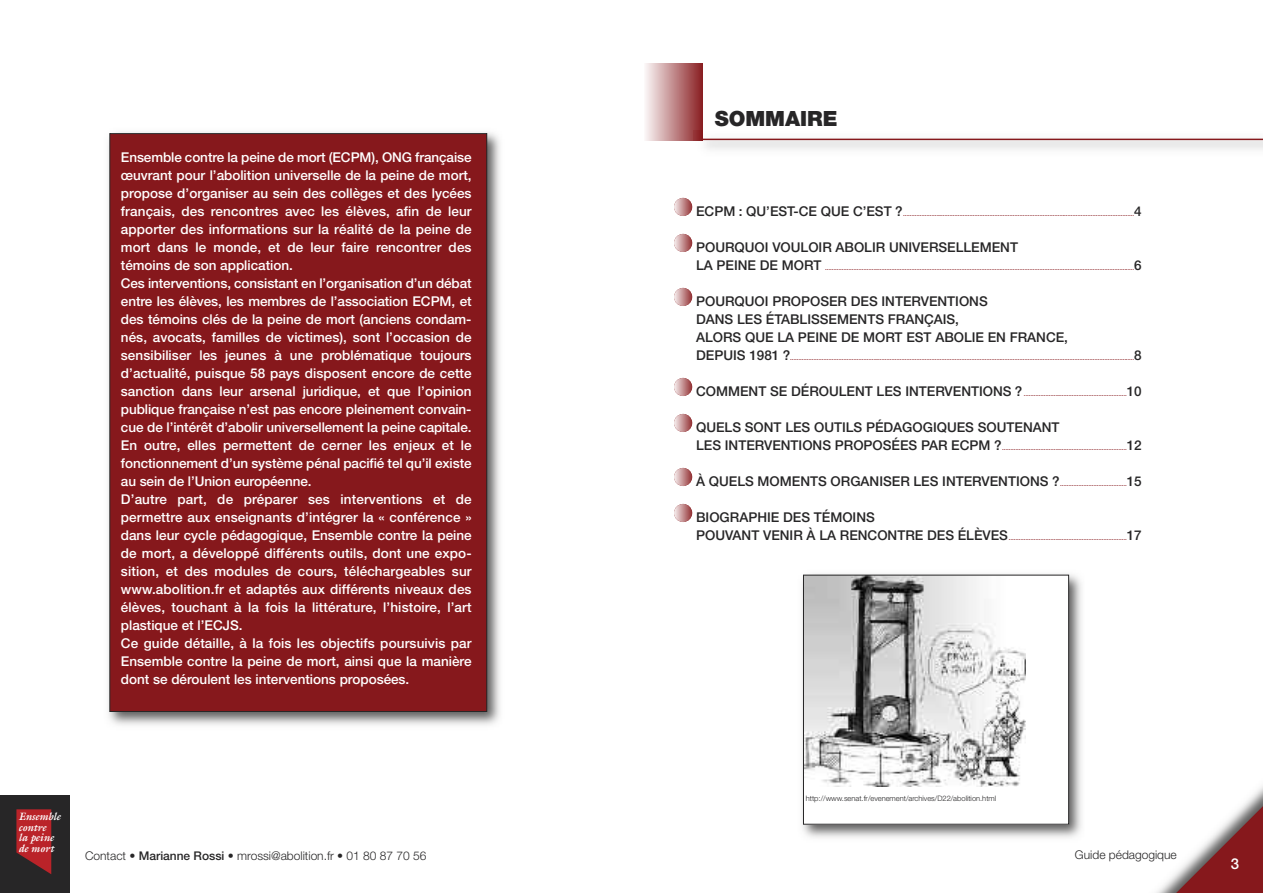
<style>
.page{position:relative;width:1263px;height:893px;background:#fff}
.page>*{position:absolute;margin:0;border:0;box-sizing:border-box;transform-origin:0 0}
.t1{font:900 21px "Helvetica Neue";color:#272627}
.t2{font:500 15px "Helvetica Neue";color:#fff}
.t3{font:500 13.5px/18px "Helvetica Neue";letter-spacing:.005em;color:#fff}
.t4{font:500 13.5px/18px "Helvetica Neue";color:#272627}
.t5{font:300 12px "Helvetica Neue";color:#272627}
.t6{font:italic 700 10.65px/10.6px "Galliard";letter-spacing:-.01em;color:#fff}
.t7{font:300 7.5px "Helvetica Neue";color:#272627}
.t8{font:500 6px "Helvetica Neue";color:#86181c}
.s1{font-weight:500}
</style>
<div class="page">
<img style="left:108px;top:132px;width:392px;height:593px">
<div style="left:110px;top:134px;width:377px;height:577px;background:#86181c"></div>
<svg style="left:674px;top:468px;width:18px;height:18px"></svg>
<svg style="left:674px;top:234px;width:18px;height:18px"></svg>
<svg style="left:674px;top:198px;width:18px;height:18px"></svg>
<svg style="left:674px;top:504px;width:18px;height:18px"></svg>
<svg style="left:674px;top:414px;width:18px;height:18px"></svg>
<svg style="left:674px;top:378px;width:18px;height:18px"></svg>
<svg style="left:674px;top:288px;width:18px;height:18px"></svg>
<div style="left:0;top:795px;width:69px;height:98px;background:#272627"></div>
<svg style="left:16px;top:809px;width:35px;height:65px"></svg>
<img style="left:802px;top:574px;width:280px;height:264px">
<div style="left:803px;top:575px;width:265px;height:249px;background:#fff"></div>
<img style="left:805px;top:577px;width:220px;height:209px">
<div style="left:803px;top:575px;width:266px;height:249px;border:1px solid #272627"></div>
<svg style="left:1159px;top:787px;width:104px;height:106px"></svg>
<div style="left:644px;top:64px;width:58px;height:76px;background:linear-gradient(to right,#fcf9f9,#8c2528)"></div>
<img style="left:693px;top:140px;width:570px;height:10px">
<img style="left:702px;top:131px;width:561px;height:8px">
<svg style="left:693px;top:131px;width:9px;height:9px"></svg>
<hr style="left:702px;top:139px;width:561px;height:1px;background:#86181c">
<p class="t3" style="left:121px;top:149px;width:352px">Ensemble contre la peine de mort (ECPM), ONG française œuvrant pour l’abolition universelle de la peine de mort, propose d’organiser au sein des collèges et des lycées français, des rencontres avec les élèves, afin de leur apporter des informations sur la réalité de la peine de mort dans le monde, et de leur faire rencontrer des témoins de son application.<br>Ces interventions, consistant en l’organisation d’un débat entre les élèves, les membres de l’association ECPM, et des témoins clés de la peine de mort (anciens condam&shy;nés, avocats, familles de victimes), sont l’occasion de sensibiliser les jeunes à une problématique toujours d’actualité, puisque 58 pays disposent encore de cette sanction dans leur arsenal juridique, et que l’opinion publique française n’est pas encore pleinement convain&shy;cue de l’intérêt d’abolir universellement la peine capitale.<br>En outre, elles permettent de cerner les enjeux et le fonctionnement d’un système pénal pacifié tel qu’il existe au sein de l’Union européenne.<br>D’autre part, de préparer ses interventions et de permettre aux enseignants d’intégrer la « conférence » dans leur cycle pédagogique, Ensemble contre la peine de mort, a développé différents outils, dont une expo&shy;sition, et des modules de cours, téléchargeables sur www.abolition.fr et adaptés aux différents niveaux des élèves, touchant à la fois la littérature, l’histoire, l’art plastique et l’ECJS.<br>Ce guide détaille, à la fois les objectifs poursuivis par Ensemble contre la peine de mort, ainsi que la manière dont se déroulent les interventions proposées.</p>
<p class="t6" style="left:19px;top:811px;width:44px">Ensemble contre<br>la peine de mort</p>
<p class="t5" style="left:85px;top:852px;width:343px">Contact • <span class="s1">Marianne Rossi</span> • mrossi@abolition.fr • 01 80 87 70 56</p>
<h1 class="t1" style="left:715px;top:111px;width:124px">SOMMAIRE</h1>
<p class="t4" style="left:696px;top:203px;width:208px">ECPM : QU’EST-CE QUE C’EST ?</p>
<p class="t8" style="left:903px;top:212px;width:233px">...........................................................................................................................................</p>
<p class="t4" style="left:1134px;top:203px;width:9px">4</p>
<p class="t4" style="left:696px;top:239px;width:323px">POURQUOI VOULOIR ABOLIR UNIVERSELLEMENT<br>LA PEINE DE MORT</p>
<p class="t8" style="left:825px;top:266px;width:311px">..........................................................................................................................................................................................</p>
<p class="t4" style="left:1134px;top:257px;width:9px">6</p>
<p class="t4" style="left:696px;top:293px;width:373px">POURQUOI PROPOSER DES INTERVENTIONS<br>DANS LES ÉTABLISSEMENTS FRANÇAIS,<br>ALORS QUE LA PEINE DE MORT EST ABOLIE EN FRANCE, DEPUIS 1981 ?</p>
<p class="t8" style="left:790px;top:356px;width:346px">...............................................................................................................................................................................................................</p>
<p class="t4" style="left:1134px;top:347px;width:9px">8</p>
<p class="t4" style="left:696px;top:383px;width:328px">COMMENT SE DÉROULENT LES INTERVENTIONS ?</p>
<p class="t8" style="left:1024px;top:392px;width:105px">..............................................................</p>
<p class="t4" style="left:1127px;top:383px;width:16px">10</p>
<p class="t4" style="left:696px;top:419px;width:365px">QUELS SONT LES OUTILS PÉDAGOGIQUES SOUTENANT<br>LES INTERVENTIONS PROPOSÉES PAR ECPM ?</p>
<p class="t8" style="left:1002px;top:446px;width:126px">...........................................................................</p>
<p class="t4" style="left:1127px;top:437px;width:16px">12</p>
<p class="t4" style="left:696px;top:473px;width:365px">À QUELS MOMENTS ORGANISER LES INTERVENTIONS ?</p>
<p class="t8" style="left:1060px;top:482px;width:68px">........................................</p>
<p class="t4" style="left:1127px;top:473px;width:16px">15</p>
<p class="t4" style="left:696px;top:509px;width:313px">BIOGRAPHIE DES TÉMOINS<br>POUVANT VENIR À LA RENCONTRE DES ÉLÈVES</p>
<p class="t8" style="left:1009px;top:536px;width:120px">.......................................................................</p>
<p class="t4" style="left:1127px;top:527px;width:16px">17</p>
<p class="t7" style="left:806px;top:796px;width:192px">http://www.senat.fr/evenement/archives/D22/abolition.html</p>
<p class="t5" style="left:1075px;top:850px;width:103px">Guide pédagogique</p>
<p class="t2" style="left:1231px;top:858px;width:10px">3</p>
</div>
